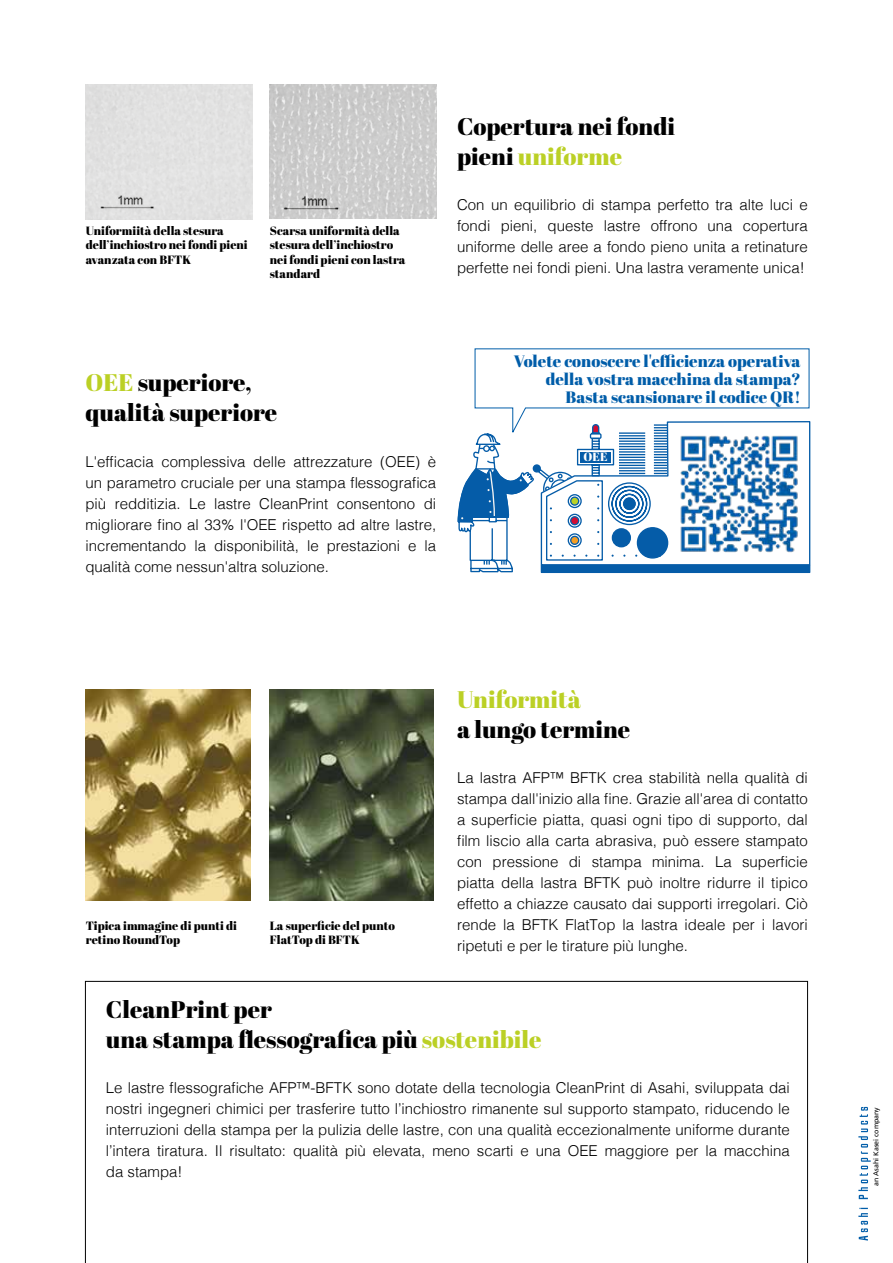
<style>
.page{position:relative;width:893px;height:1263px;background:#fff}
.page>*{position:absolute;margin:0;border:0;box-sizing:border-box;transform-origin:0 0}
.t1{font:24px/30px "Abril Fatface";color:#000}
.t2{font:24px "Abril Fatface";color:#bbd025}
.t3{font:16.5px/18px "Abril Fatface";color:#005da9;text-align:right}
.t4{font:300 15px/21px "Helvetica";color:#000;text-align:justify}
.t5{font:12px/14.4px "Abril Fatface";color:#000}
.t6{font:12px "Abril Fatface";color:#fff}
.t7{font:7.05px "Frutiger LT Std";color:#000}
.s1{color:#bbd025}
</style>
<div class="page">
<svg style="left:85px;top:981px;width:723px;height:282px"></svg>
<div style="left:85px;top:85px;width:168px;height:134px;background:#e1e1e1"></div>
<img style="left:270px;top:85px;width:167px;height:134px">
<img style="left:270px;top:690px;width:163px;height:211px">
<img style="left:85px;top:690px;width:166px;height:211px">
<svg style="left:858px;top:1208px;width:10px;height:32px"></svg>
<svg style="left:858px;top:1107px;width:13px;height:92px"></svg>
<svg style="left:457px;top:348px;width:354px;height:225px"></svg>
<p class="t5" style="left:86px;top:223px;width:163px">Uniformiità della stesura dell’inchiostro nei fondi pieni avanzata con BFTK</p>
<p class="t5" style="left:270px;top:223px;width:137px">Scarsa uniformità della stesura dell’inchiostro nei fondi pieni con lastra standard</p>
<h1 class="t1" style="left:457px;top:110px;width:219px">Copertura nei fondi pieni <span class="s1">uniforme</span></h1>
<p class="t4" style="left:457px;top:193px;width:352px">Con un equilibrio di stampa perfetto tra alte luci e fondi pieni, queste lastre offrono una copertura uniforme delle aree a fondo pieno unita a retinature perfette nei fondi pieni. Una lastra veramente unica!</p>
<p class="t3" style="left:514px;top:351px;width:288px">Volete conoscere l'efficienza operativa della vostra macchina da stampa?<br>Basta scansionare il codice QR!</p>
<h1 class="t1" style="left:85px;top:367px;width:193px"><span class="s1">OEE</span> superiore, qualità superiore</h1>
<p class="t4" style="left:85px;top:450px;width:352px">L'efficacia complessiva delle attrezzature (OEE) è un parametro cruciale per una stampa flessografica più redditizia. Le lastre CleanPrint consentono di migliorare fino al 33% l'OEE rispetto ad altre lastre, incrementando la disponibilità, le prestazioni e la qualità come nessun'altra soluzione.</p>
<p class="t6" style="left:584px;top:449px;width:25px">OEE</p>
<p class="t5" style="left:86px;top:918px;width:153px">Tipica immagine di punti di retino RoundTop</p>
<p class="t5" style="left:270px;top:918px;width:127px">La superficie del punto<br>FlatTop di BFTK</p>
<h1 class="t2" style="left:457px;top:682px;width:125px">Uniformità</h1>
<h1 class="t1" style="left:457px;top:714px;width:175px">a lungo termine</h1>
<p class="t4" style="left:457px;top:766px;width:352px">La lastra AFP™ BFTK crea stabilità nella qualità di stampa dall'inizio alla fine. Grazie all'area di contatto a superficie piatta, quasi ogni tipo di supporto, dal film liscio alla carta abrasiva, può essere stampato con pressione di stampa minima. La superficie piatta della lastra BFTK può inoltre ridurre il tipico effetto a chiazze causato dai supporti irregolari. Ciò rende la BFTK FlatTop la lastra ideale per i lavori ripetuti e per le tirature più lunghe.</p>
<h1 class="t1" style="left:106px;top:993px;width:437px">CleanPrint per<br>una stampa flessografica più <span class="s1">sostenibile</span></h1>
<p class="t4" style="left:106px;top:1076px;width:685px">Le lastre flessografiche AFP™-BFTK sono dotate della tecnologia CleanPrint di Asahi, sviluppata dai nostri ingegneri chimici per trasferire tutto l’inchiostro rimanente sul supporto stampato, riducendo le interruzioni della stampa per la pulizia delle lastre, con una qualità eccezionalmente uniforme durante l’intera tiratura. Il risultato: qualità più elevata, meno scarti e una OEE maggiore per la macchina da stampa!</p>
<p class="t7" style="left:872px;top:1186px;width:81px;rotate:-90deg">an Asahi Kasei company</p>
</div>
